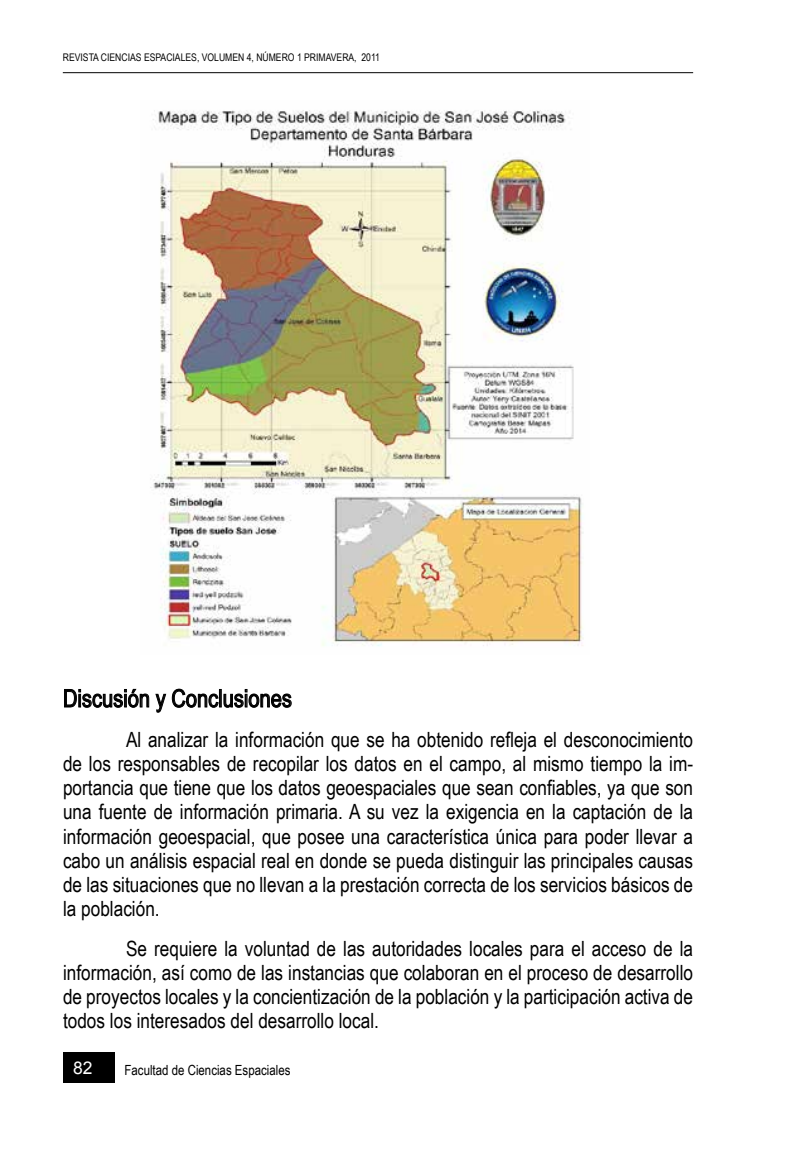
<style>
.page{position:relative;width:794px;height:1161px;background:#fff}
.page>*{position:absolute;margin:0;border:0;box-sizing:border-box;transform-origin:0 0}
.t1{font:24.5px "Arial Narrow";color:#000}
.t2{font:21px/24.2px "Arial Narrow";color:#000;text-align:justify}
.t3{font:17.5px "Arial";color:#fff}
.t4{font:14px "Arial Narrow";color:#000}
.t5{font:10.5px "Arial Narrow";color:#000}
</style>
<div class="page">
<div style="left:63px;top:1052px;width:52px;height:30px;background:#000"></div>
<hr style="left:63px;top:72px;width:630px;height:1px;background:#000">
<svg style="left:64px;top:689px;width:85px;height:19px"></svg>
<svg style="left:155px;top:694px;width:11px;height:19px"></svg>
<svg style="left:172px;top:689px;width:120px;height:19px"></svg>
<img style="left:150px;top:110px;width:434px;height:536px">
<p class="t5" style="left:63px;top:50px;width:319px">revista ciencias espaciales, volumen 4, número 1 primavera, 2011</p>
<p class="t1" style="left:63px;top:680px;width:230px">Discusión y Conclusiones</p>
<p class="t2" style="left:63px;top:727px;width:631px;text-indent:63px">Al analizar la información que se ha obtenido refleja el desconocimiento de los responsables de recopilar los datos en el campo, al mismo tiempo la im&shy;portancia que tiene que los datos geoespaciales que sean confiables, ya que son una fuente de información primaria. A su vez la exigencia en la captación de la información geoespacial, que posee una característica única para poder llevar a cabo un análisis espacial real en donde se pueda distinguir las principales causas de las situaciones que no llevan a la prestación correcta de los servicios básicos de la población.</p>
<p class="t2" style="left:63px;top:935px;width:631px;text-indent:63px">Se requiere la voluntad de las autoridades locales para el acceso de la información, así como de las instancias que colaboran en el proceso de desarrollo de proyectos locales y la concientización de la población y la participación activa de todos los interesados del desarrollo local.</p>
<p class="t3" style="left:73px;top:1056px;width:21px">82</p>
<p class="t4" style="left:124px;top:1060px;width:167px">Facultad de Ciencias Espaciales</p>
</div>
